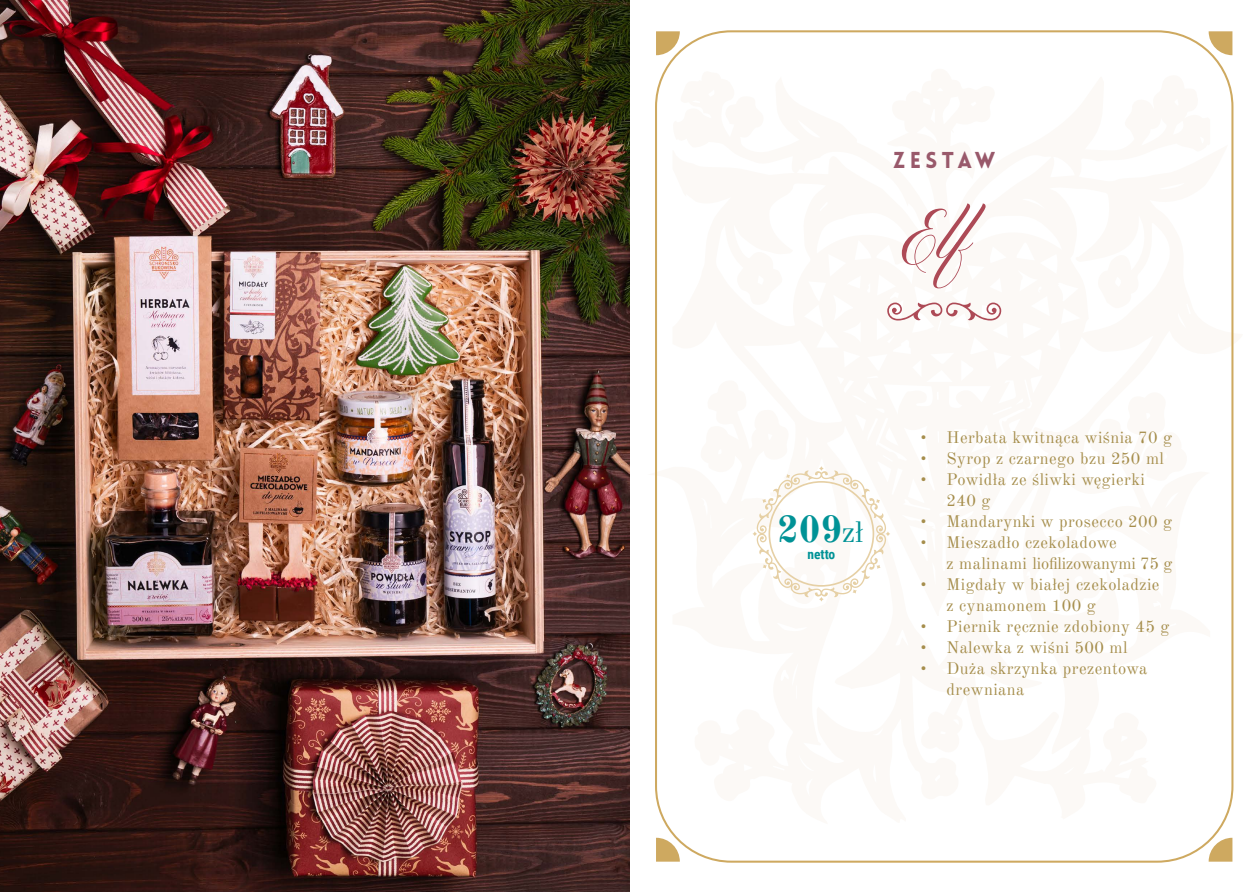
<style>
.page{position:relative;width:1259px;height:893px;background:#fff}
.page>*{position:absolute;margin:0;border:0;box-sizing:border-box;transform-origin:0 0}
.t1{font:84px "Diploma Script Pro";color:#ad4a56}
.t2{font:700 37.5px "Old Standard TT";color:#009296}
.t3{font:900 22.5px "Lovelo";letter-spacing:.2em;color:#99596b}
.t4{font:16.5px/21px "Old Standard TT";letter-spacing:.025em;color:#a68e4c}
.t5{font:700 13.5px "Roboto Condensed";color:#009296}
.s1{font-weight:400;font-size:30px}
</style>
<div class="page">
<img style="left:0;top:0;width:629px;height:892px">
<svg style="left:655px;top:30px;width:578px;height:833px"></svg>
<svg style="left:656px;top:838px;width:24px;height:24px"></svg>
<svg style="left:1208px;top:838px;width:24px;height:24px"></svg>
<svg style="left:656px;top:31px;width:24px;height:24px"></svg>
<svg style="left:1208px;top:31px;width:24px;height:24px"></svg>
<svg style="left:887px;top:303px;width:114px;height:19px"></svg>
<svg style="left:752px;top:466px;width:138px;height:135px"></svg>
<h3 class="t3" style="left:893px;top:146px;width:104px">ZESTAw</h3>
<h1 class="t1" style="left:902px;top:179px;width:70px">Elf</h1>
<h2 class="t2" style="left:777px;top:500px;width:88px">209<span class="s1">zł</span></h2>
<p class="t5" style="left:807px;top:545px;width:29px">netto</p>
<p class="t4" style="left:919px;top:425px;width:254px">• Herbata kwitnąca wiśnia 70 g</p>
<p class="t4" style="left:919px;top:446px;width:246px">• Syrop z czarnego bzu 250 ml</p>
<p class="t4" style="left:946px;top:467px;width:200px;text-indent:-27px">• Powidła ze śliwki węgierki<br>240 g</p>
<p class="t4" style="left:919px;top:509px;width:254px">• Mandarynki w prosecco 200 g</p>
<p class="t4" style="left:946px;top:530px;width:227px;text-indent:-27px">• Mieszadło czekoladowe<br>z malinami liofilizowanymi 75 g</p>
<p class="t4" style="left:946px;top:572px;width:214px;text-indent:-27px">• Migdały w białej czekoladzie z cynamonem 100 g</p>
<p class="t4" style="left:919px;top:615px;width:251px">• Piernik ręcznie zdobiony 45 g</p>
<p class="t4" style="left:919px;top:636px;width:209px">• Nalewka z wiśni 500 ml</p>
<p class="t4" style="left:946px;top:657px;width:202px;text-indent:-27px">• Duża skrzynka prezentowa drewniana</p>
</div>
